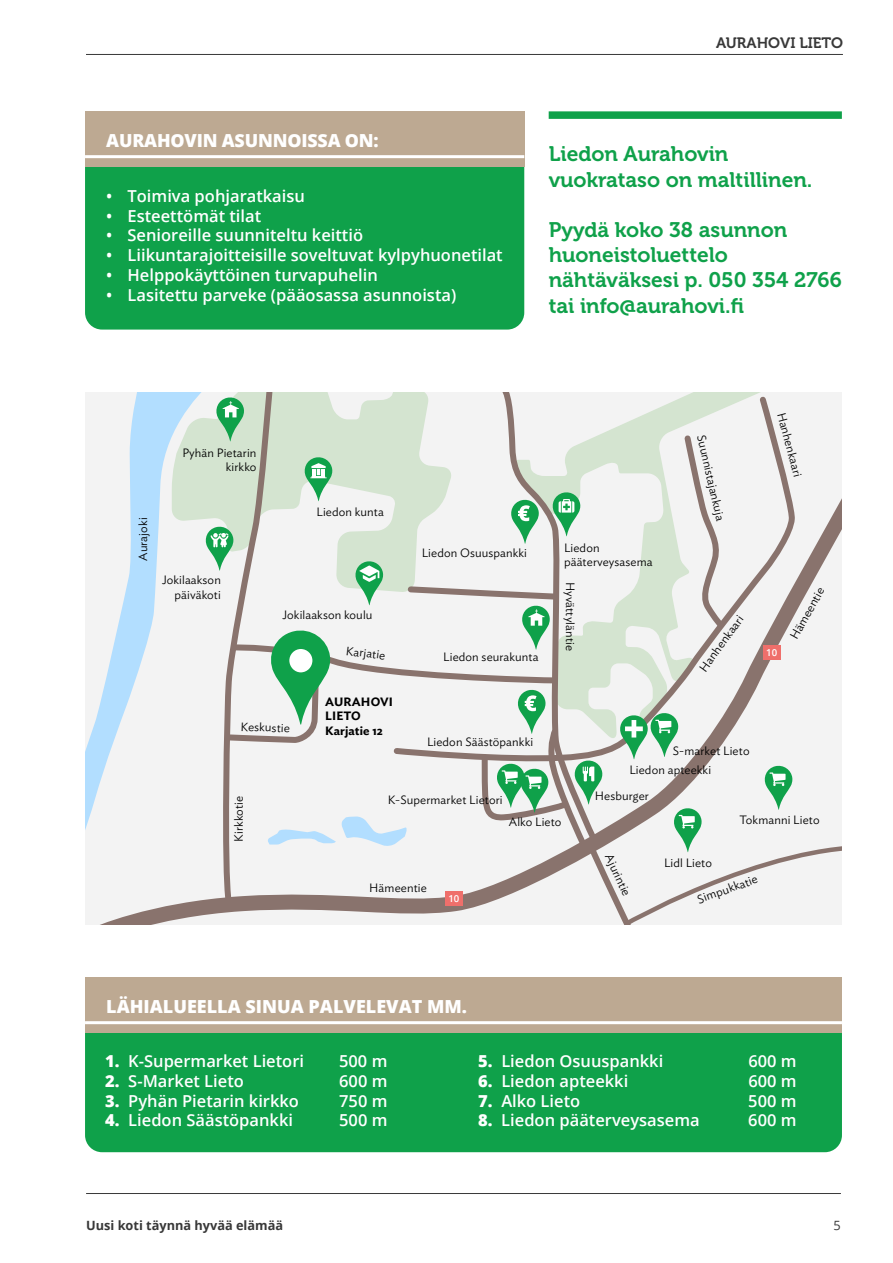
<style>
.page{position:relative;width:893px;height:1263px;background:#fff}
.page>*{position:absolute;margin:0;border:0;box-sizing:border-box;transform-origin:0 0}
.t1{font:21px/25.2px "Museo 700";color:#0fa14a}
.t2{font:800 18px "Open Sans";color:#fff}
.t3{font:600 16.5px "Open Sans";color:#fff}
.t4{font:15px "Museo 700";color:#383838}
.t5{font:700 12.75px "Open Sans";color:#383838}
.t6{font:12.75px "Open Sans";color:#383838}
.t7{font:300 12px/14.4px "Ideal Sans";letter-spacing:.01em;color:#000;text-align:right}
.t8{font:600 12px/14.4px "Ideal Sans";letter-spacing:.01em;color:#000}
.t9{font:600 9.6px "Open Sans";color:#fff}
.s1{font-weight:800}
</style>
<div class="page">
<hr style="left:86px;top:1193px;width:755px;height:1px;background:#383838">
<hr style="left:86px;top:54px;width:757px;height:1px;background:#383838">
<div style="left:85px;top:112px;width:439px;height:218px;background:#0fa14a;border-radius:17px"></div>
<div style="left:85px;top:112px;width:439px;height:55px;background:#bda992"></div>
<hr style="left:85px;top:155px;width:439px;height:3px;background:#fff">
<div style="left:85px;top:978px;width:757px;height:174px;background:#0fa14a;border-radius:17px"></div>
<div style="left:85px;top:978px;width:757px;height:55px;background:#bda992"></div>
<hr style="left:85px;top:1021px;width:757px;height:3px;background:#fff">
<div style="left:549px;top:111px;width:293px;height:8px;background:#0fa14a"></div>
<svg style="left:85px;top:392px;width:87px;height:76px;fill:#f3f3f3"></svg>
<svg style="left:172px;top:392px;width:32px;height:76px"></svg>
<svg style="left:85px;top:468px;width:119px;height:457px"></svg>
<svg style="left:204px;top:392px;width:638px;height:533px"></svg>
<p class="t2" style="left:106px;top:126px;width:274px">AURAHOVIN ASUNNOISSA ON:</p>
<p class="t3" style="left:106px;top:184px;width:200px">• Toimiva pohjaratkaisu</p>
<p class="t3" style="left:106px;top:204px;width:156px">• Esteettömät tilat</p>
<p class="t3" style="left:106px;top:224px;width:258px">• Senioreille suunniteltu keittiö</p>
<p class="t3" style="left:106px;top:244px;width:398px">• Liikuntarajoitteisille soveltuvat kylpyhuonetilat</p>
<p class="t3" style="left:106px;top:264px;width:273px">• Helppokäyttöinen turvapuhelin</p>
<p class="t3" style="left:106px;top:283px;width:351px">• Lasitettu parveke (pääosassa asunnoista)</p>
<p class="t4" style="left:716px;top:35px;width:128px">AURAHOVI LIETO</p>
<p class="t1" style="left:549px;top:142px;width:265px">Liedon Aurahovin vuokrataso on maltillinen.</p>
<p class="t1" style="left:549px;top:217px;width:295px">Pyydä koko 38 asunnon huoneistoluettelo nähtäväksesi p. 050 354 2766 tai info@aurahovi.fi</p>
<p class="t7" style="left:182px;top:444px;width:76px">Pyhän Pietarin kirkko</p>
<p class="t7" style="left:135px;top:561px;width:45px;rotate:-90deg">Aurajoki</p>
<p class="t7" style="left:162px;top:572px;width:60px">Jokilaakson päiväkoti</p>
<p class="t7" style="left:316px;top:504px;width:69px">Liedon kunta</p>
<p class="t7" style="left:282px;top:606px;width:92px">Jokilaakson koulu</p>
<p class="t7" style="left:347px;top:642px;width:41px;rotate:7deg">Karjatie</p>
<p class="t7" style="left:241px;top:718px;width:51px;rotate:2deg">Keskustie</p>
<p class="t8" style="left:325px;top:694px;width:69px">AURAHOVI<br>LIETO<br>Karjatie 12</p>
<p class="t7" style="left:422px;top:545px;width:107px">Liedon Osuuspankki</p>
<p class="t7" style="left:443px;top:649px;width:97px">Liedon seurakunta</p>
<p class="t7" style="left:564px;top:539px;width:90px;text-align:left">Liedon pääterveysasema</p>
<p class="t7" style="left:579px;top:582px;width:71px;rotate:90deg">Hyvättyläntie</p>
<p class="t7" style="left:709px;top:433px;width:89px;rotate:77deg">Suunnistajankuja</p>
<p class="t7" style="left:789px;top:410px;width:67px;rotate:75deg">Hanhenkaari</p>
<p class="t7" style="left:695px;top:665px;width:67px;rotate:-54deg">Hanhenkaari</p>
<p class="t9" style="left:766px;top:646px;width:12px">10</p>
<p class="t7" style="left:786px;top:634px;width:59px;rotate:-61deg">Hämeentie</p>
<p class="t7" style="left:427px;top:734px;width:108px">Liedon Säästöpankki</p>
<p class="t7" style="left:673px;top:743px;width:78px">S-market Lieto</p>
<p class="t7" style="left:629px;top:762px;width:83px">Liedon apteekki</p>
<p class="t7" style="left:230px;top:841px;width:47px;rotate:-90deg">Kirkkotie</p>
<p class="t7" style="left:388px;top:792px;width:116px">K-Supermarket Lietori</p>
<p class="t7" style="left:369px;top:879px;width:59px">Hämeentie</p>
<p class="t9" style="left:448px;top:892px;width:12px">10</p>
<p class="t7" style="left:509px;top:814px;width:54px">Alko Lieto</p>
<p class="t7" style="left:595px;top:787px;width:55px">Hesburger</p>
<p class="t7" style="left:616px;top:851px;width:46px;rotate:65deg">Ajurintie</p>
<p class="t7" style="left:664px;top:855px;width:49px">Lidl Lieto</p>
<p class="t7" style="left:739px;top:811px;width:82px">Tokmanni Lieto</p>
<p class="t7" style="left:695px;top:892px;width:65px;rotate:-20deg">Simpukkatie</p>
<p class="t2" style="left:106px;top:992px;width:362px">LÄHIALUEELLA SINUA PALVELEVAT MM.</p>
<p class="t3" style="left:105px;top:1050px;width:200px"><span class="s1">1.</span> K-Supermarket Lietori</p>
<p class="t3" style="left:339px;top:1050px;width:50px">500 m</p>
<p class="t3" style="left:105px;top:1069px;width:140px"><span class="s1">2.</span> S-Market Lieto</p>
<p class="t3" style="left:339px;top:1069px;width:50px">600 m</p>
<p class="t3" style="left:105px;top:1089px;width:195px"><span class="s1">3.</span> Pyhän Pietarin kirkko</p>
<p class="t3" style="left:339px;top:1089px;width:50px">750 m</p>
<p class="t3" style="left:105px;top:1109px;width:189px"><span class="s1">4.</span> Liedon Säästöpankki</p>
<p class="t3" style="left:339px;top:1109px;width:50px">500 m</p>
<p class="t3" style="left:478px;top:1050px;width:187px"><span class="s1">5.</span> Liedon Osuuspankki</p>
<p class="t3" style="left:748px;top:1050px;width:50px">600 m</p>
<p class="t3" style="left:478px;top:1069px;width:152px"><span class="s1">6.</span> Liedon apteekki</p>
<p class="t3" style="left:748px;top:1069px;width:50px">600 m</p>
<p class="t3" style="left:478px;top:1089px;width:103px"><span class="s1">7.</span> Alko Lieto</p>
<p class="t3" style="left:748px;top:1089px;width:50px">500 m</p>
<p class="t3" style="left:478px;top:1109px;width:223px"><span class="s1">8.</span> Liedon pääterveysasema</p>
<p class="t3" style="left:748px;top:1109px;width:50px">600 m</p>
<p class="t5" style="left:86px;top:1216px;width:199px">Uusi koti täynnä hyvää elämää</p>
<p class="t6" style="left:834px;top:1217px;width:9px">5</p>
</div>
